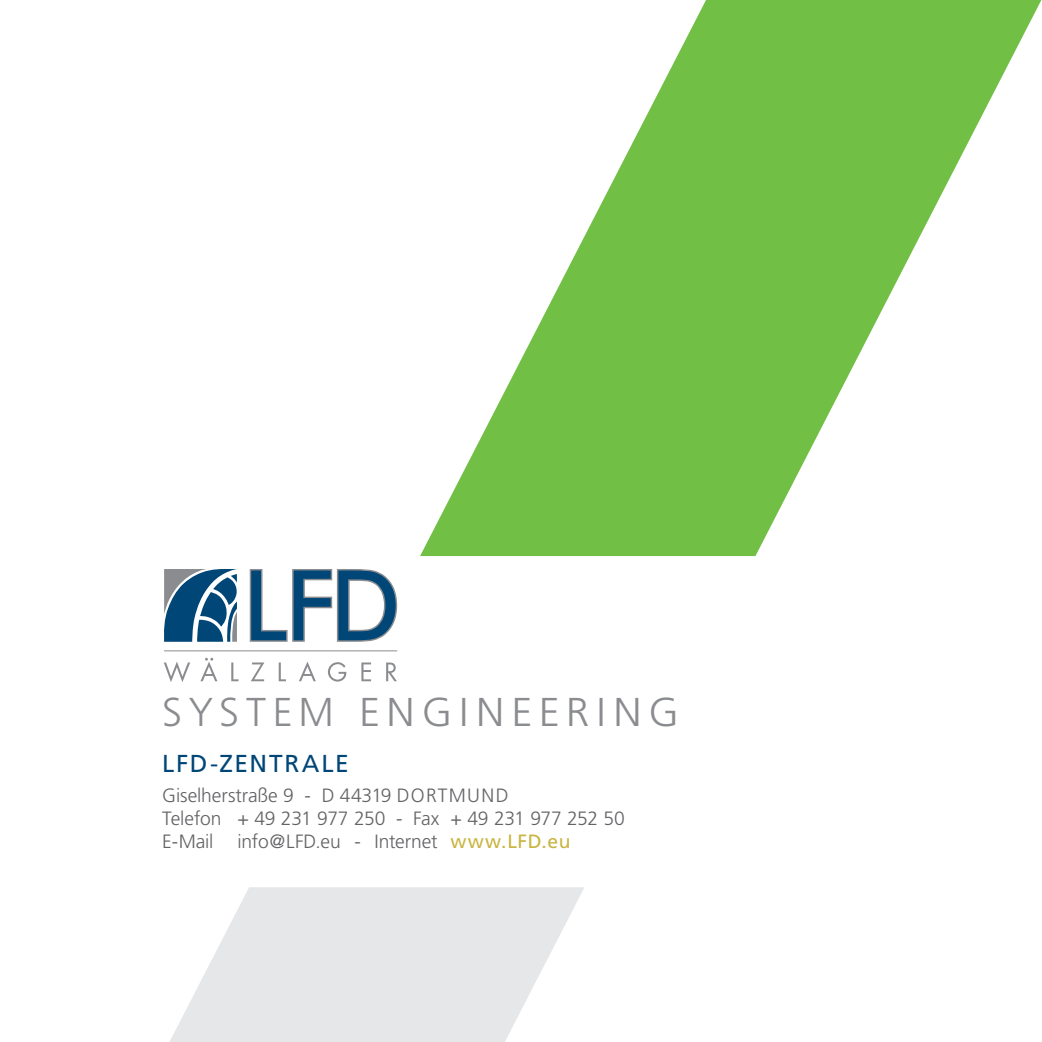
<style>
.page{position:relative;width:1042px;height:1042px;background:#fff}
.page>*{position:absolute;margin:0;border:0;box-sizing:border-box;transform-origin:0 0}
.t1{font:300 40.25px "Frutiger";letter-spacing:.165em;color:#8a8c8f}
.t2{font:24.5px "Frutiger";letter-spacing:.07em;color:#004677}
.t3{font:300 19.25px/22.8px "Frutiger";letter-spacing:-.005em;color:#636366}
.s1{font-weight:400;color:#c9b440}
</style>
<div class="page">
<svg style="left:420px;top:0;width:621px;height:556px;fill:#71bf44"></svg>
<svg style="left:170px;top:887px;width:414px;height:155px;fill:#e6e7e9"></svg>
<hr style="left:164px;top:650px;width:233px;height:1px;background:#8a8c8f">
<svg style="left:249px;top:569px;width:148px;height:73px"></svg>
<svg style="left:164px;top:569px;width:73px;height:73px"></svg>
<svg style="left:164px;top:662px;width:26px;height:19px"></svg>
<svg style="left:200px;top:658px;width:17px;height:23px"></svg>
<svg style="left:231px;top:662px;width:7px;height:19px"></svg>
<svg style="left:251px;top:662px;width:13px;height:19px"></svg>
<svg style="left:279px;top:662px;width:7px;height:19px"></svg>
<svg style="left:299px;top:662px;width:17px;height:19px"></svg>
<svg style="left:328px;top:662px;width:18px;height:19px"></svg>
<svg style="left:361px;top:662px;width:10px;height:19px"></svg>
<svg style="left:386px;top:662px;width:11px;height:19px"></svg>
<h1 class="t1" style="left:162px;top:689px;width:518px">SYSTEM ENGINEERING</h1>
<p class="t2" style="left:162px;top:749px;width:188px">LFD-ZENTRALE</p>
<p class="t3" style="left:162px;top:784px;width:464px">Giselherstraße 9 - D 44319 DORTMUND<br>Telefon + 49 231 977 250 - Fax + 49 231 977 252 50<br>E-Mail info@LFD.eu - Internet <span class="s1">www.LFD.eu</span></p>
</div>
